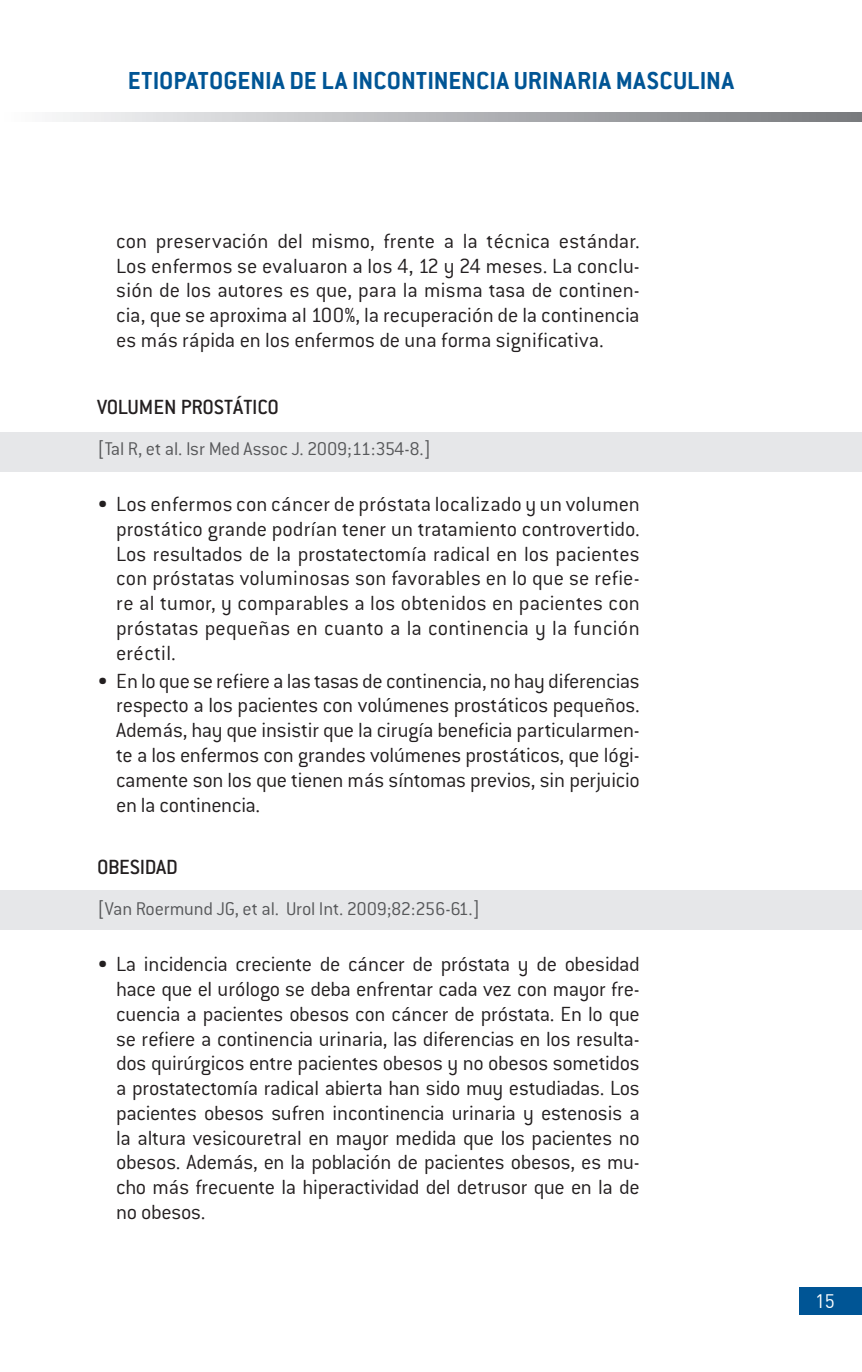
<style>
.page{position:relative;width:862px;height:1372px;background:#fff}
.page>*{position:absolute;margin:0;border:0;box-sizing:border-box;transform-origin:0 0}
.t1{font:700 27px "Conduit ITC Std";letter-spacing:.005em;color:#005595}
.t2{font:300 22.5px/24.8px "Conduit ITC Std";letter-spacing:-.01em;color:#231f20;text-align:justify}
.t3{font:500 22.5px "Conduit ITC Std";letter-spacing:-.015em;color:#231f20}
.t4{font:300 20.25px "Conduit ITC Std";letter-spacing:-.015em;color:#57585a}
.t5{font:19.12px "DIN";color:#fff}
</style>
<div class="page">
<div style="left:798px;top:1287px;width:63px;height:27px;background:#005595"></div>
<svg style="left:56px;top:112px;width:805px;height:9px;background:#b4b5b8"></svg>
<div style="left:0;top:890px;width:861px;height:39px;background:#e6e7e9"></div>
<div style="left:0;top:432px;width:861px;height:39px;background:#e6e7e9"></div>
<p class="t1" style="left:128px;top:64px;width:607px">ETIOPATOGENIA DE LA INCONTINENCIA URINARIA MASCULINA</p>
<p class="t2" style="left:116px;top:228px;width:525px">con preservación del mismo, frente a la técnica estándar.<br>Los enfermos se evaluaron a los 4, 12 y 24 meses. La conclu&shy;sión de los autores es que, para la misma tasa de continen&shy;cia, que se aproxima al 100%, la recuperación de la continencia es más rápida en los enfermos de una forma significativa.</p>
<p class="t3" style="left:97px;top:393px;width:95px">VOLUMEN PROSTÁTICO</p>
<p class="t4" style="left:97px;top:436px;width:336px">[Tal R, et al. Isr Med Assoc J. 2009;11:354-8.]</p>
<p class="t2" style="left:116px;top:491px;width:525px;text-indent:-19px">• Los enfermos con cáncer de próstata localizado y un volumen prostático grande podrían tener un tratamiento controvertido.<br>Los resultados de la prostatectomía radical en los pacientes con próstatas voluminosas son favorables en lo que se refie&shy;re al tumor, y comparables a los obtenidos en pacientes con próstatas pequeñas en cuanto a la continencia y la función eréctil.</p>
<p class="t2" style="left:116px;top:667px;width:524px;text-indent:-19px">• En lo que se refiere a las tasas de continencia, no hay diferencias respecto a los pacientes con volúmenes prostáticos pequeños.<br>Además, hay que insistir que la cirugía beneficia particularmen&shy;te a los enfermos con grandes volúmenes prostáticos, que lógi&shy;camente son los que tienen más síntomas previos, sin perjuicio en la continencia.</p>
<p class="t3" style="left:97px;top:853px;width:33px">OBESIDAD</p>
<p class="t4" style="left:97px;top:896px;width:384px">[Van Roermund JG, et al. Urol Int. 2009;82:256-61.]</p>
<p class="t2" style="left:116px;top:951px;width:525px;text-indent:-19px">• La incidencia creciente de cáncer de próstata y de obesidad hace que el urólogo se deba enfrentar cada vez con mayor fre&shy;cuencia a pacientes obesos con cáncer de próstata. En lo que se refiere a continencia urinaria, las diferencias en los resulta&shy;dos quirúrgicos entre pacientes obesos y no obesos sometidos a prostatectomía radical abierta han sido muy estudiadas. Los pacientes obesos sufren incontinencia urinaria y estenosis a la altura vesicouretral en mayor medida que los pacientes no obesos. Además, en la población de pacientes obesos, es mu&shy;cho más frecuente la hiperactividad del detrusor que en la de no obesos.</p>
<p class="t5" style="left:814px;top:1288px;width:21px">15</p>
</div>
